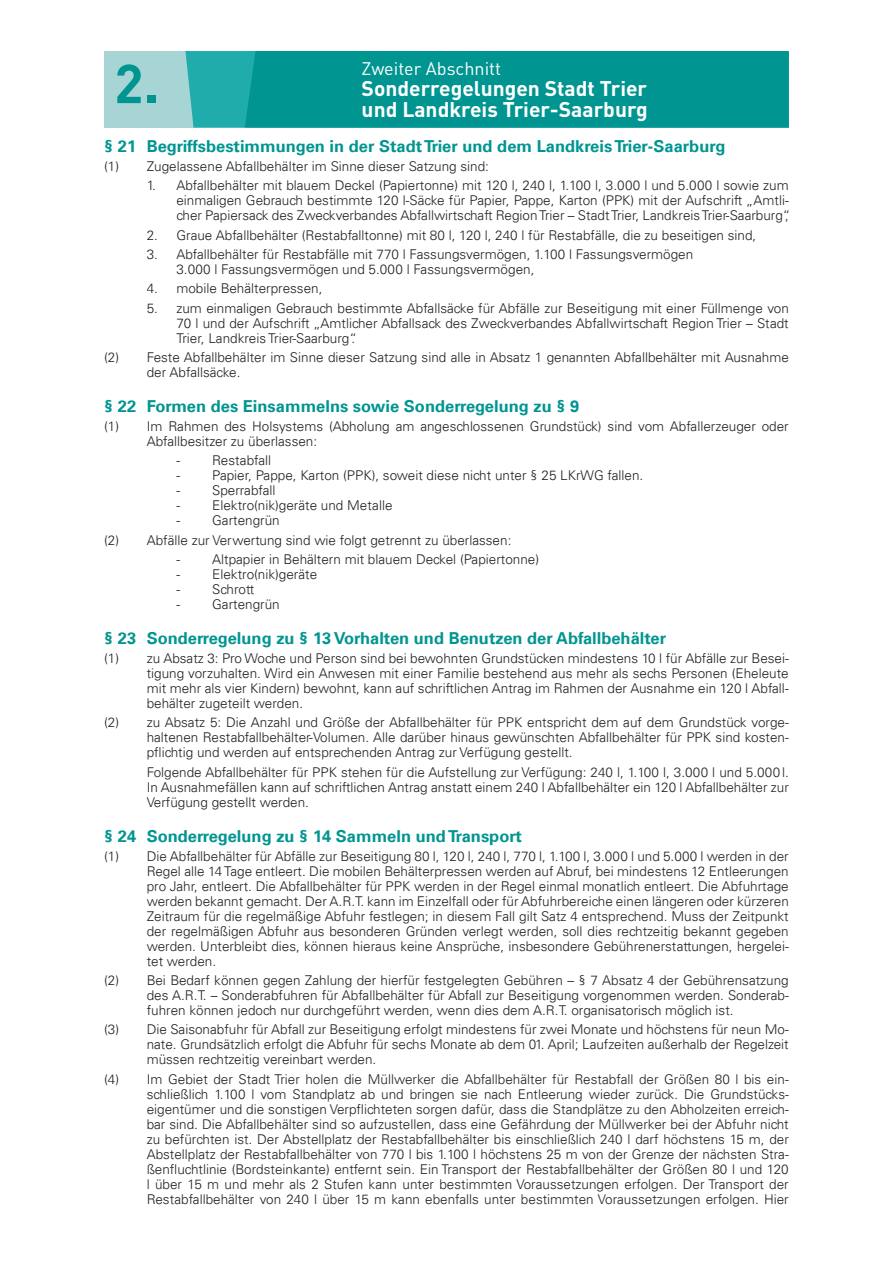
<style>
.page{position:relative;width:893px;height:1263px;background:#fff}
.page>*{position:absolute;margin:0;border:0;box-sizing:border-box;transform-origin:0 0}
.Heading_1{font:700 54px "DINOT";color:#009591}
.Heading_1-2{font:700 21px "DINOT";color:#fff}
.Heading_1-3{font:18px "DINOT";color:#fff}
.Heading_1-4{font:700 16.5px "Univers LT";color:#009591}
.Standard_für_Satzung{font:700 16.5px "Univers LT";color:#009591}
.Standard_für_Satzung-2{font:300 13.5px/15px "Univers LT";color:#231f20;text-align:justify}
.Absätze_a__b{font:300 13.5px "Univers LT";color:#231f20}
</style>
<div class="page">
<div style="left:104px;top:51px;width:685px;height:77px;background:#a7d5d6"></div>
<svg style="left:185px;top:51px;width:60px;height:77px;background:#29afae"></svg>
<div style="left:245px;top:51px;width:544px;height:77px;background:#009591"></div>
<p class="Heading_1" style="left:114px;top:48px;width:46px">2.</p>
<p class="Heading_1-3" style="left:362px;top:57px;width:141px">Zweiter Abschnitt</p>
<p class="Heading_1-2" style="left:362px;top:75px;width:287px">Sonderregelungen Stadt Trier</p>
<p class="Heading_1-2" style="left:362px;top:96px;width:287px">und Landkreis Trier-Saarburg</p>
<p class="Standard_für_Satzung" style="left:104px;top:136px;width:623px">§ 21 Begriffsbestimmungen in der Stadt Trier und dem Landkreis Trier-Saarburg</p>
<p class="Standard_für_Satzung-2" style="left:104px;top:159px;width:386px">(1) Zugelassene Abfallbehälter im Sinne dieser Satzung sind:</p>
<p class="Standard_für_Satzung-2" style="left:176px;top:178px;width:615px;text-align:left;text-indent:-30px">1. Abfallbehälter mit blauem Deckel (Papiertonne) mit 120 l, 240 l, 1.100 l, 3.000 l und 5.000 l sowie zum einmaligen Gebrauch bestimmte 120 l-Säcke für Papier, Pappe, Karton (PPK) mit der Aufschrift „Amtli&shy;cher Papiersack des Zweckverbandes Abfallwirtschaft Region Trier – Stadt Trier, Landkreis Trier-Saarburg“,</p>
<p class="Standard_für_Satzung-2" style="left:147px;top:227px;width:611px">2. Graue Abfallbehälter (Restabfalltonne) mit 80 l, 120 l, 240 l für Restabfälle, die zu beseitigen sind,</p>
<p class="Standard_für_Satzung-2" style="left:176px;top:247px;width:518px;text-indent:-30px">3. Abfallbehälter für Restabfälle mit 770 l Fassungsvermögen, 1.100 l Fassungsvermögen<br>3.000 l Fassungsvermögen und 5.000 l Fassungsvermögen,</p>
<p class="Standard_für_Satzung-2" style="left:147px;top:281px;width:177px">4. mobile Behälterpressen,</p>
<p class="Standard_für_Satzung-2" style="left:176px;top:300px;width:614px;text-indent:-30px">5. zum einmaligen Gebrauch bestimmte Abfallsäcke für Abfälle zur Beseitigung mit einer Füllmenge von 70 l und der Aufschrift „Amtlicher Abfallsack des Zweckverbandes Abfallwirtschaft Region Trier – Stadt Trier, Landkreis Trier-Saarburg“.</p>
<p class="Standard_für_Satzung-2" style="left:147px;top:349px;width:644px;text-indent:-43px">(2) Feste Abfallbehälter im Sinne dieser Satzung sind alle in Absatz 1 genannten Abfallbehälter mit Ausnahme der Abfallsäcke.</p>
<p class="Heading_1-4" style="left:104px;top:396px;width:477px">§ 22 Formen des Einsammelns sowie Sonderregelung zu § 9</p>
<p class="Standard_für_Satzung-2" style="left:147px;top:419px;width:644px;text-indent:-43px">(1) Im Rahmen des Holsystems (Abholung am angeschlossenen Grundstück) sind vom Abfallerzeuger oder<br>Abfallbesitzer zu überlassen:</p>
<p class="Absätze_a__b" style="left:176px;top:452px;width:96px">- Restabfall</p>
<p class="Absätze_a__b" style="left:176px;top:467px;width:468px">- Papier, Pappe, Karton (PPK), soweit diese nicht unter § 25 LKrWG fallen.</p>
<p class="Absätze_a__b" style="left:176px;top:482px;width:101px">- Sperrabfall</p>
<p class="Absätze_a__b" style="left:176px;top:497px;width:218px">- Elektro(nik)geräte und Metalle</p>
<p class="Absätze_a__b" style="left:176px;top:512px;width:105px">- Gartengrün</p>
<p class="Standard_für_Satzung-2" style="left:104px;top:532px;width:409px">(2) Abfälle zur Verwertung sind wie folgt getrennt zu überlassen:</p>
<p class="Absätze_a__b" style="left:176px;top:551px;width:364px">- Altpapier in Behältern mit blauem Deckel (Papiertonne)</p>
<p class="Absätze_a__b" style="left:176px;top:566px;width:142px">- Elektro(nik)geräte</p>
<p class="Absätze_a__b" style="left:176px;top:581px;width:79px">- Schrott</p>
<p class="Absätze_a__b" style="left:176px;top:596px;width:105px">- Gartengrün</p>
<p class="Heading_1-4" style="left:104px;top:628px;width:563px">§ 23 Sonderregelung zu § 13 Vorhalten und Benutzen der Abfallbehälter</p>
<p class="Standard_für_Satzung-2" style="left:147px;top:651px;width:644px;text-indent:-43px">(1) zu Absatz 3: Pro Woche und Person sind bei bewohnten Grundstücken mindestens 10 l für Abfälle zur Besei&shy;tigung vorzuhalten. Wird ein Anwesen mit einer Familie bestehend aus mehr als sechs Personen (Eheleute mit mehr als vier Kindern) bewohnt, kann auf schriftlichen Antrag im Rahmen der Ausnahme ein 120 l Abfall&shy;behälter zugeteilt werden.</p>
<p class="Standard_für_Satzung-2" style="left:147px;top:715px;width:644px;text-indent:-43px">(2) zu Absatz 5: Die Anzahl und Größe der Abfallbehälter für PPK entspricht dem auf dem Grundstück vorge&shy;haltenen Restabfallbehälter-Volumen. Alle darüber hinaus gewünschten Abfallbehälter für PPK sind kosten&shy;pflichtig und werden auf entsprechenden Antrag zur Verfügung gestellt.</p>
<p class="Standard_für_Satzung-2" style="left:147px;top:764px;width:644px">Folgende Abfallbehälter für PPK stehen für die Aufstellung zur Verfügung: 240 l, 1.100 l, 3.000 l und 5.000 l.<br>In Ausnahmefällen kann auf schriftlichen Antrag anstatt einem 240 l Abfallbehälter ein 120 l Abfallbehälter zur Verfügung gestellt werden.</p>
<p class="Heading_1-4" style="left:104px;top:826px;width:419px">§ 24 Sonderregelung zu § 14 Sammeln und Transport</p>
<p class="Standard_für_Satzung-2" style="left:147px;top:848px;width:644px;text-indent:-43px">(1) Die Abfallbehälter für Abfälle zur Beseitigung 80 l, 120 l, 240 l, 770 l, 1.100 l, 3.000 l und 5.000 l werden in der Regel alle 14 Tage entleert. Die mobilen Behälterpressen werden auf Abruf, bei mindestens 12 Entleerungen pro Jahr, entleert. Die Abfallbehälter für PPK werden in der Regel einmal monatlich entleert. Die Abfuhrtage werden bekannt gemacht. Der A.R.T. kann im Einzelfall oder für Abfuhrbereiche einen längeren oder kürzeren Zeitraum für die regelmäßige Abfuhr festlegen; in diesem Fall gilt Satz 4 entsprechend. Muss der Zeitpunkt der regelmäßigen Abfuhr aus besonderen Gründen verlegt werden, soll dies rechtzeitig bekannt gegeben werden. Unterbleibt dies, können hieraus keine Ansprüche, insbesondere Gebührenerstattungen, hergelei&shy;tet werden.</p>
<p class="Standard_für_Satzung-2" style="left:147px;top:973px;width:644px;text-indent:-43px">(2) Bei Bedarf können gegen Zahlung der hierfür festgelegten Gebühren – § 7 Absatz 4 der Gebührensatzung des A.R.T. – Sonderabfuhren für Abfallbehälter für Abfall zur Beseitigung vorgenommen werden. Sonderab&shy;fuhren können jedoch nur durchgeführt werden, wenn dies dem A.R.T. organisatorisch möglich ist.</p>
<p class="Standard_für_Satzung-2" style="left:147px;top:1022px;width:644px;text-indent:-43px">(3) Die Saisonabfuhr für Abfall zur Beseitigung erfolgt mindestens für zwei Monate und höchstens für neun Mo&shy;nate. Grundsätzlich erfolgt die Abfuhr für sechs Monate ab dem 01. April; Laufzeiten außerhalb der Regelzeit müssen rechtzeitig vereinbart werden.</p>
<p class="Standard_für_Satzung-2" style="left:147px;top:1071px;width:644px;text-indent:-43px">(4) Im Gebiet der Stadt Trier holen die Müllwerker die Abfallbehälter für Restabfall der Größen 80 l bis ein&shy;schließlich 1.100 l vom Standplatz ab und bringen sie nach Entleerung wieder zurück. Die Grundstücks&shy;eigentümer und die sonstigen Verpflichteten sorgen dafür, dass die Standplätze zu den Abholzeiten erreich&shy;bar sind. Die Abfallbehälter sind so aufzustellen, dass eine Gefährdung der Müllwerker bei der Abfuhr nicht zu befürchten ist. Der Abstellplatz der Restabfallbehälter bis einschließlich 240 l darf höchstens 15 m, der Abstellplatz der Restabfallbehälter von 770 l bis 1.100 l höchstens 25 m von der Grenze der nächsten Stra&shy;ßenfluchtlinie (Bordsteinkante) entfernt sein. Ein Transport der Restabfallbehälter der Größen 80 l und 120 l über 15 m und mehr als 2 Stufen kann unter bestimmten Voraussetzungen erfolgen. Der Transport der Restabfallbehälter von 240 l über 15 m kann ebenfalls unter bestimmten Voraussetzungen erfolgen. Hier</p>
</div>
